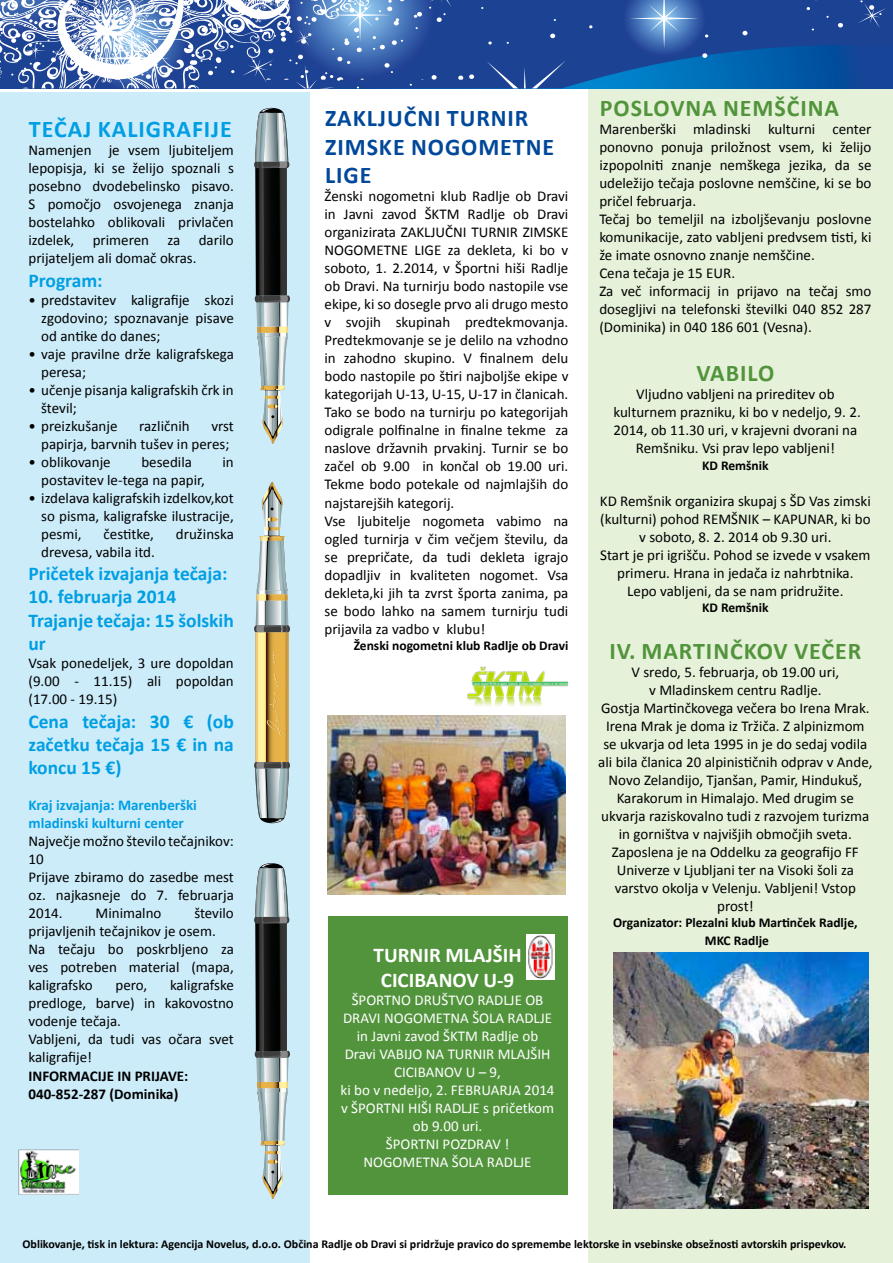
<style>
.page{position:relative;width:893px;height:1263px;background:#fff}
.page>*{position:absolute;margin:0;border:0;box-sizing:border-box;transform-origin:0 0}
.t1{font:700 24px "Calibri";letter-spacing:.04em;color:#52943c}
.t2{font:700 24px "Calibri";letter-spacing:.04em;color:#00489a}
.t3{font:700 24px "Calibri";letter-spacing:.04em;color:#009fe3}
.t4{font:700 21px/25.2px "Calibri";color:#fff;text-align:center}
.t5{font:700 19.5px/23.4px "Calibri";color:#009fe3}
.t6{font:15px/18px "Calibri";color:#000}
.t7{font:15px/18px "Calibri";color:#fff;text-align:center}
.t8{font:700 15px/18px "Calibri";color:#009fe3}
.t9{font:700 15px/18px "Calibri";color:#000}
.t10{font:700 13.5px/18px "Calibri";color:#000;text-align:center}
.t11{font:700 12px "Calibri";color:#000}
</style>
<div class="page">
<div style="left:588px;top:81px;width:305px;height:1182px;background:#e6f1da"></div>
<svg style="left:474px;top:0;width:419px;height:88px;background:#134c9c"></svg>
<svg style="left:487px;top:60px;width:79px;height:28px;background:#2a4e9a"></svg>
<svg style="left:488px;top:41px;width:4px;height:4px"></svg>
<svg style="left:550px;top:34px;width:5px;height:4px"></svg>
<svg style="left:742px;top:31px;width:5px;height:4px"></svg>
<svg style="left:622px;top:0;width:86px;height:58px;background:#456eb2"></svg>
<svg style="left:838px;top:23px;width:5px;height:4px"></svg>
<svg style="left:858px;top:0;width:28px;height:28px"></svg>
<svg style="left:0;top:0;width:474px;height:88px"></svg>
<div style="left:0;top:92px;width:310px;height:1171px;background:#cdecf9"></div>
<img style="left:19px;top:1149px;width:60px;height:46px">
<div style="left:328px;top:916px;width:240px;height:279px;background:#52943c"></div>
<img style="left:468px;top:666px;width:100px;height:40px">
<svg style="left:254px;top:107px;width:36px;height:337px"></svg>
<svg style="left:254px;top:482px;width:36px;height:342px"></svg>
<svg style="left:254px;top:863px;width:36px;height:336px"></svg>
<img style="left:328px;top:715px;width:237px;height:179px">
<img style="left:614px;top:952px;width:255px;height:256px">
<img style="left:526px;top:934px;width:29px;height:46px">
<h1 class="t3" style="left:29px;top:114px;width:204px">TEČAJ KALIGRAFIJE</h1>
<p class="t6" style="left:29px;top:141px;width:207px;text-align:justify">Namenjen je vsem ljubiteljem lepopisja, ki se želijo spoznali s posebno dvodebelinsko pisavo.<br>S pomočjo osvojenega znanja bostelahko oblikovali privlačen izdelek, primeren za darilo prijateljem ali domač okras.</p>
<h3 class="t5" style="left:29px;top:268px;width:76px">Program:</h3>
<p class="t6" style="left:41px;top:291px;width:194px;text-align:justify;text-indent:-13px">• predstavitev kaligrafije skozi zgodovino; spoznavanje pisave od antike do danes;</p>
<p class="t6" style="left:41px;top:345px;width:194px;text-indent:-13px">• vaje pravilne drže kaligrafskega peresa;</p>
<p class="t6" style="left:41px;top:381px;width:194px;text-indent:-13px">• učenje pisanja kaligrafskih črk in števil;</p>
<p class="t6" style="left:29px;top:417px;width:90px">• preizkušanje</p>
<p class="t6" style="left:139px;top:417px;width:52px">različnih</p>
<p class="t6" style="left:41px;top:417px;width:194px;text-align:right">vrst<br>papirja, barvnih tušev in peres;</p>
<p class="t6" style="left:29px;top:453px;width:84px">• oblikovanje</p>
<p class="t6" style="left:141px;top:453px;width:52px">besedila</p>
<p class="t6" style="left:223px;top:453px;width:13px">in</p>
<p class="t6" style="left:41px;top:471px;width:165px">postavitev le-tega na papir,</p>
<p class="t6" style="left:41px;top:489px;width:194px;text-align:justify;text-indent:-13px">• izdelava kaligrafskih izdelkov,kot so pisma, kaligrafske ilustracije, pesmi,</p>
<p class="t6" style="left:104px;top:525px;width:52px">čestitke,</p>
<p class="t6" style="left:176px;top:525px;width:59px">družinska</p>
<p class="t6" style="left:41px;top:543px;width:115px">drevesa, vabila itd.</p>
<h3 class="t5" style="left:29px;top:562px;width:201px">Pričetek izvajanja tečaja:</h3>
<h3 class="t5" style="left:29px;top:585px;width:207px">10. februarja 2014<br>Trajanje tečaja: 15 šolskih ur</h3>
<p class="t6" style="left:29px;top:654px;width:207px;text-align:justify">Vsak ponedeljek, 3 ure dopoldan (9.00 - 11.15) ali popoldan (17.00 - 19.15)</p>
<h3 class="t5" style="left:29px;top:709px;width:207px;text-align:justify">Cena tečaja: 30 € (ob začetku tečaja 15 € in na koncu 15 €)</h3>
<p class="t8" style="left:29px;top:796px;width:170px">Kraj izvajanja: Marenberški mladinski kulturni center</p>
<p class="t6" style="left:29px;top:832px;width:207px">Največje možno število tečajnikov:<br>10<br>Prijave zbiramo do zasedbe mest oz. najkasneje do 7. februarja<br>2014.</p>
<p class="t6" style="left:29px;top:904px;width:207px;text-indent:166px">število prijavljenih tečajnikov je osem.<br>Na tečaju bo poskrbljeno za ves potreben material (mapa, kaligrafsko</p>
<p class="t6" style="left:96px;top:904px;width:67px">Minimalno</p>
<p class="t6" style="left:29px;top:976px;width:207px;text-indent:142px">kaligrafske predloge, barve) in kakovostno vodenje tečaja.<br>Vabljeni, da tudi vas očara svet kaligrafije!</p>
<p class="t9" style="left:28px;top:1066px;width:161px">INFORMACIJE IN PRIJAVE:<br>040-852-287 (Dominika)</p>
<p class="t6" style="left:116px;top:976px;width:33px">pero,</p>
<h1 class="t2" style="left:325px;top:103px;width:42px">zaključn</h1>
<h1 class="t2" style="left:434px;top:103px;width:29px">i turn</h1>
<h1 class="t2" style="left:508px;top:103px;width:17px">ir</h1>
<h1 class="t2" style="left:325px;top:131px;width:36px">zimske</h1>
<h1 class="t2" style="left:411px;top:131px;width:17px">nogometne</h1>
<h1 class="t2" style="left:325px;top:160px;width:33px">lige</h1>
<p class="t6" style="left:325px;top:188px;width:245px">Ženski nogometni klub Radlje ob Dravi in Javni zavod ŠKTM Radlje ob Dravi organizirata ZAKLJUČNI TURNIR ZIMSKE NOGOMETNE LIGE za dekleta, ki bo v soboto, 1. 2.2014, v Športni hiši Radlje ob Dravi. Na turnirju bodo nastopile vse ekipe, ki so dosegle prvo ali drugo mesto v svojih skupinah predtekmovanja.<br>Predtekmovanje se je delilo na vzhodno in zahodno skupino. V finalnem delu bodo nastopile po štiri najboljše ekipe v kategorijah U-13, U-15, U-17 in članicah.<br>Tako se bodo na turnirju po kategorijah odigrale polfinalne in finalne tekme za naslove državnih prvakinj. Turnir se bo začel ob 9.00 in končal ob 19.00 uri.<br>Tekme bodo potekale od najmlajših do najstarejših kategorij.<br>Vse ljubitelje nogometa vabimo na ogled turnirja v čim večjem številu, da se prepričate, da tudi dekleta igrajo dopadljiv in kvaliteten nogomet. Vsa dekleta,ki jih ta zvrst športa zanima, pa se bodo lahko na samem turnirju tudi prijavila za vadbo v klubu!</p>
<p class="t10" style="left:354px;top:636px;width:216px">Ženski nogometni klub Radlje ob Dravi</p>
<h2 class="t4" style="left:374px;top:942px;width:149px">TURNIR MLAJŠIH<br>CICIBANOV U-9</h2>
<p class="t7" style="left:341px;top:991px;width:215px">ŠPORTNO DRUŠTVO RADLJE OB<br>DRAVI NOGOMETNA ŠOLA RADLJE in Javni zavod ŠKTM Radlje ob<br>Dravi VABIJO NA TURNIR MLAJŠIH<br>CICIBANOV U – 9,<br>ki bo v nedeljo, 2. FEBRUARJA 2014 v ŠPORTNI HIŠI RADLJE s pričetkom ob 9.00 uri.<br>ŠPORTNI POZDRAV !<br>NOGOMETNA ŠOLA RADLJE</p>
<h1 class="t1" style="left:600px;top:93px;width:29px">Poslo</h1>
<h1 class="t1" style="left:670px;top:93px;width:69px">vna nemšč</h1>
<h1 class="t1" style="left:800px;top:93px;width:40px">ina</h1>
<p class="t6" style="left:599px;top:120px;width:274px">Marenberški mladinski kulturni center ponovno ponuja priložnost vsem, ki želijo izpopolniti znanje nemškega jezika, da se udeležijo tečaja poslovne nemščine, ki se bo pričel februarja.<br>Tečaj bo temeljil na izboljševanju poslovne komunikacije, zato vabljeni predvsem tisti, ki že imate osnovno znanje nemščine.<br>Cena tečaja je 15 EUR.<br>Za več informacij in prijavo na tečaj smo dosegljivi na telefonski številki 040 852 287 (Dominika) in 040 186 601 (Vesna).</p>
<h1 class="t1" style="left:696px;top:358px;width:65px">vabilo</h1>
<p class="t6" style="left:613px;top:385px;width:249px;text-align:center">Vljudno vabljeni na prireditev ob kulturnem prazniku, ki bo v nedeljo, 9. 2.<br>2014, ob 11.30 uri, v krajevni dvorani na Remšniku. Vsi prav lepo vabljeni!</p>
<p class="t10" style="left:702px;top:456px;width:68px">KD Remšnik</p>
<p class="t6" style="left:600px;top:492px;width:272px;text-align:center">KD Remšnik organizira skupaj s ŠD Vas zimski (kulturni) pohod REMŠNIK – KAPUNAR, ki bo v soboto, 8. 2. 2014 ob 9.30 uri.<br>Start je pri igrišču. Pohod se izvede v vsakem primeru. Hrana in jedača iz nahrbtnika.<br>Lepo vabljeni, da se nam pridružite.</p>
<p class="t10" style="left:702px;top:598px;width:68px">KD Remšnik</p>
<h1 class="t1" style="left:609px;top:635px;width:253px">IV. MARTINČKOV VEČER</h1>
<p class="t6" style="left:598px;top:663px;width:276px;text-align:center">V sredo, 5. februarja, ob 19.00 uri,<br>v Mladinskem centru Radlje.<br>Gostja Martinčkovega večera bo Irena Mrak.<br>Irena Mrak je doma iz Tržiča. Z alpinizmom se ukvarja od leta 1995 in je do sedaj vodila ali bila članica 20 alpinističnih odprav v Ande, Novo Zelandijo, Tjanšan, Pamir, Hindukuš, Karakorum in Himalajo. Med drugim se ukvarja raziskovalno tudi z razvojem turizma in gorništva v najvišjih območjih sveta.<br>Zaposlena je na Oddelku za geografijo FF Univerze v Ljubljani ter na Visoki šoli za varstvo okolja v Velenju. Vabljeni! Vstop prost!</p>
<p class="t10" style="left:613px;top:913px;width:246px">Organizator: Plezalni klub Martinček Radlje,<br>MKC Radlje</p>
<p class="t11" style="left:23px;top:1236px;width:825px">Oblikovanje, tisk in lektura: Agencija Novelus, d.o.o. Občina Radlje ob Dravi si pridržuje pravico do spremembe lektorske in vsebinske obsežnosti avtorskih prispevkov.</p>
</div>
